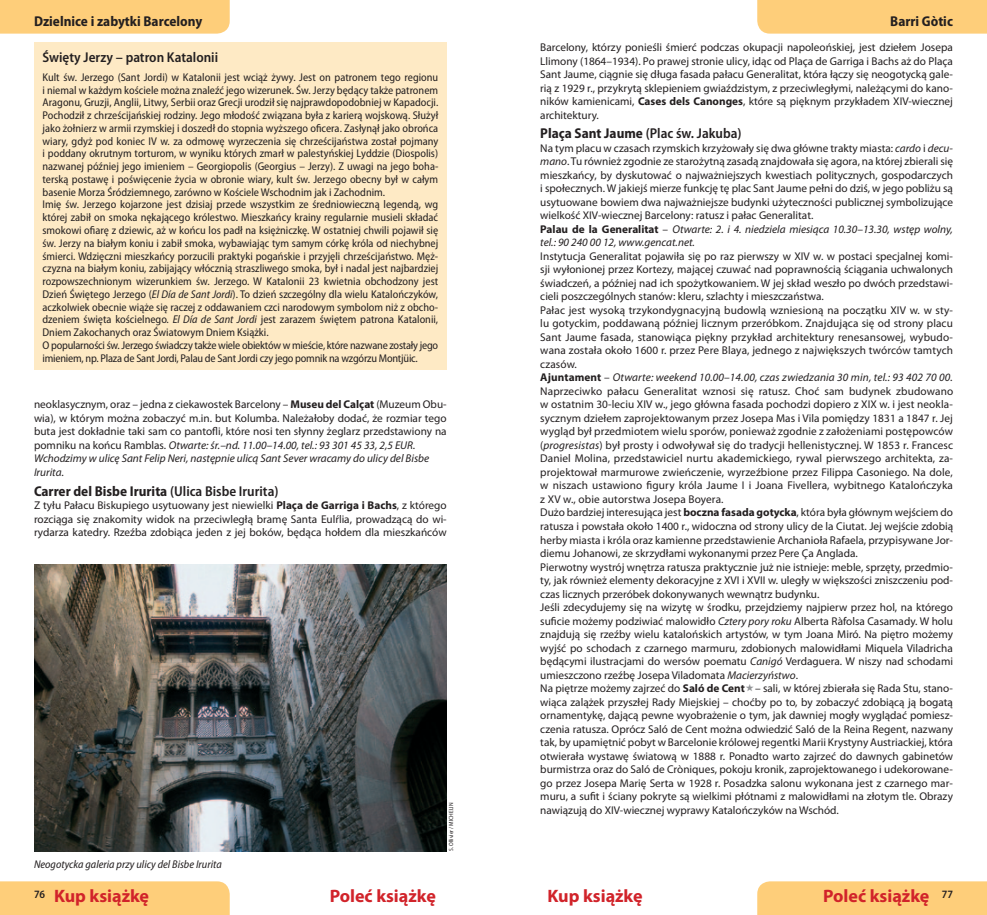
<style>
.page{position:relative;width:987px;height:915px;background:#fff}
.page>*{position:absolute;margin:0;border:0;box-sizing:border-box;transform-origin:0 0}
.t1{font:700 18px "Myriad Pro";color:#d1232a}
.t2{font:700 semi-condensed 14.25px "Myriad Pro";color:#231f20}
.t3{font:600 semi-condensed 14.25px "Myriad Pro";color:#231f20}
.t4{font:11.25px/13.5px "Myriad Pro";color:#231f20}
.t5{font:semi-condensed 11.25px/12.8px "Myriad Pro";color:#231f20}
.t6{font:italic semi-condensed 11.25px "Myriad Pro";color:#231f20}
.t7{font:600 semi-condensed 11.25px "Myriad Pro";color:#231f20}
.t8{font:semi-condensed 6px "Myriad Pro";color:#231f20}
.s1{font-style:italic}
.s2{font-weight:700}
.s3{font-weight:600}
</style>
<div class="page">
<div style="left:0;top:0;width:230px;height:34px;background:#fece7a"></div>
<div style="left:0;top:881px;width:230px;height:33px;background:#fece7a"></div>
<div style="left:34px;top:43px;width:412px;height:327px;background:#feeac5"></div>
<img style="left:34px;top:564px;width:412px;height:286px">
<div style="left:757px;top:0;width:229px;height:34px;background:#fece7a"></div>
<div style="left:757px;top:881px;width:229px;height:33px;background:#fece7a"></div>
<p class="t2" style="left:34px;top:13px;width:170px">Dzielnice i zabytki Barcelony</p>
<p class="t3" style="left:43px;top:49px;width:177px">Święty Jerzy – patron Katalonii</p>
<p class="t5" style="left:43px;top:71px;width:397px">Kult św. Jerzego (Sant Jordi) w Katalonii jest wciąż żywy. Jest on patronem tego regionu i niemal w każdym kościele można znaleźć jego wizerunek. Św. Jerzy będący także patronem Aragonu, Gruzji, Anglii, Litwy, Serbii oraz Grecji urodził się najprawdopodobniej w Kapadocji.<br>Pochodził z chrześcijańskiej rodziny. Jego młodość związana była z karierą wojskową. Służył jako żołnierz w armii rzymskiej i doszedł do stopnia wyższego oficera. Zasłynął jako obrońca wiary, gdyż pod koniec IV w. za odmowę wyrzeczenia się chrześcijaństwa został pojmany i poddany okrutnym torturom, w wyniku których zmarł w palestyńskiej Lyddzie (Diospolis) nazwanej później jego imieniem – Georgiopolis (Georgius – Jerzy). Z uwagi na jego boha&shy;terską postawę i poświęcenie życia w obronie wiary, kult św. Jerzego obecny był w całym basenie Morza Śródziemnego, zarówno w Kościele Wschodnim jak i Zachodnim.<br>Imię św. Jerzego kojarzone jest dzisiaj przede wszystkim ze średniowieczną legendą, wg której zabił on smoka nękającego królestwo. Mieszkańcy krainy regularnie musieli składać smokowi ofiarę z dziewic, aż w końcu los padł na księżniczkę. W ostatniej chwili pojawił się św. Jerzy na białym koniu i zabił smoka, wybawiając tym samym córkę króla od niechybnej śmierci. Wdzięczni mieszkańcy porzucili praktyki pogańskie i przyjęli chrześcijaństwo. Męż&shy;czyzna na białym koniu, zabijający włócznią straszliwego smoka, był i nadal jest najbardziej rozpowszechnionym wizerunkiem św. Jerzego. W Katalonii 23 kwietnia obchodzony jest Dzień Świętego Jerzego (<span class="s1">El Día de Sant Jordi</span>). To dzień szczególny dla wielu Katalończyków, aczkolwiek obecnie wiąże się raczej z oddawaniem czci narodowym symbolom niż z obcho&shy;dzeniem święta kościelnego. <span class="s1">El Día de Sant Jordi</span> jest zarazem świętem patrona Katalonii, Dniem Zakochanych oraz Światowym Dniem Książki.<br>O popularności św. Jerzego świadczy także wiele obiektów w mieście, które nazwane zostały jego imieniem, np. Plaza de Sant Jordi, Palau de Sant Jordi czy jego pomnik na wzgórzu Montjüic.</p>
<p class="t4" style="left:34px;top:397px;width:414px">neoklasycznym, oraz – jedna z ciekawostek Barcelony – <span class="s2">Museu del Calçat</span> (Muzeum Obu&shy;wia), w którym można zobaczyć m.in. but Kolumba. Należałoby dodać, że rozmiar tego buta jest dokładnie taki sam co pantofli, które nosi ten słynny żeglarz przedstawiony na pomniku na końcu Ramblas. <span class="s1">Otwarte: śr.–nd. 11.00–14.00, tel.: 93 301 45 33, 2,5 EUR.<br>Wchodzimy w ulicę Sant Felip Neri, następnie ulicą Sant Sever wracamy do ulicy del Bisbe Irurita.</span></p>
<p class="t2" style="left:34px;top:482px;width:246px">Carrer del Bisbe Irurita <span class="s3">(Ulica Bisbe Irurita)</span></p>
<p class="t4" style="left:34px;top:498px;width:414px;text-align:justify">Z tyłu Pałacu Biskupiego usytuowany jest niewielki <span class="s2">Plaça de Garriga i Bachs</span>, z którego rozciąga się znakomity widok na przeciwległą bramę Santa Eulŕlia, prowadzącą do wi&shy;rydarza katedry. Rzeźba zdobiąca jeden z jej boków, będąca hołdem dla mieszkańców</p>
<p class="t6" style="left:34px;top:857px;width:189px">Neogotycka galeria przy ulicy del Bisbe Irurita</p>
<p class="t8" style="left:448px;top:850px;width:50px;rotate:-90deg">S. Ollivier / MICHELIN</p>
<p class="t2" style="left:890px;top:13px;width:64px">Barri Gòtic</p>
<p class="t4" style="left:540px;top:40px;width:414px;text-align:justify">Barcelony, którzy ponieśli śmierć podczas okupacji napoleońskiej, jest dziełem Josepa Llimony (1864–1934). Po prawej stronie ulicy, idąc od Plaça de Garriga i Bachs aż do Plaça Sant Jaume, ciągnie się długa fasada pałacu Generalitat, która łączy się neogotycką gale&shy;rią z 1929 r., przykrytą sklepieniem gwiaździstym, z przeciwległymi, należącymi do kano&shy;ników kamienicami, <span class="s2">Cases dels Canonges</span>, które są pięknym przykładem XIV-wiecznej architektury.</p>
<p class="t3" style="left:540px;top:125px;width:203px"><span class="s2">Plaça Sant Jaume</span> (Plac św. Jakuba)</p>
<p class="t4" style="left:540px;top:141px;width:414px">Na tym placu w czasach rzymskich krzyżowały się dwa główne trakty miasta: <span class="s1">cardo</span> i <span class="s1">decu&shy;mano</span>. Tu również zgodnie ze starożytną zasadą znajdowała się agora, na której zbierali się mieszkańcy, by dyskutować o najważniejszych kwestiach politycznych, gospodarczych i społecznych. W jakiejś mierze funkcję tę plac Sant Jaume pełni do dziś, w jego pobliżu są usytuowane bowiem dwa najważniejsze budynki użyteczności publicznej symbolizujące wielkość XIV-wiecznej Barcelony: ratusz i pałac Generalitat.<br><span class="s2">Palau de la Generalitat</span> – <span class="s1">Otwarte: 2. i 4. niedziela miesiąca 10.30–13.30, wstęp wolny, tel.: 90 240 00 12, www.gencat.net.</span></p>
<p class="t4" style="left:540px;top:249px;width:414px">Instytucja Generalitat pojawiła się po raz pierwszy w XIV w. w postaci specjalnej komi&shy;sji wyłonionej przez Kortezy, mającej czuwać nad poprawnością ściągania uchwalonych świadczeń, a później nad ich spożytkowaniem. W jej skład weszło po dwóch przedstawi&shy;cieli poszczególnych stanów: kleru, szlachty i mieszczaństwa.<br>Pałac jest wysoką trzykondygnacyjną budowlą wzniesioną na początku XIV w. w sty&shy;lu gotyckim, poddawaną później licznym przeróbkom. Znajdująca się od strony placu Sant Jaume fasada, stanowiąca piękny przykład architektury renesansowej, wybudo&shy;wana została około 1600 r. przez Pere Blaya, jednego z największych twórców tamtych czasów.<br><span class="s2">Ajuntament</span> – <span class="s1">Otwarte: weekend 10.00–14.00, czas zwiedzania 30 min, tel.: 93 402 70 00.<br></span>Naprzeciwko pałacu Generalitat wznosi się ratusz. Choć sam budynek zbudowano w ostatnim 30-leciu XIV w., jego główna fasada pochodzi dopiero z XIX w. i jest neokla&shy;sycznym dziełem zaprojektowanym przez Josepa Mas i Vila pomiędzy 1831 a 1847 r. Jej wygląd był przedmiotem wielu sporów, ponieważ zgodnie z założeniami postępowców (<span class="s1">progresistas</span>) był prosty i odwoływał się do tradycji hellenistycznej. W 1853 r. Francesc Daniel Molina, przedstawiciel nurtu akademickiego, rywal pierwszego architekta, za&shy;projektował marmurowe zwieńczenie, wyrzeźbione przez Filippa Casoniego. Na dole, w niszach ustawiono figury króla Jaume I i Joana Fivellera, wybitnego Katalończyka z XV w., obie autorstwa Josepa Boyera.<br>Dużo bardziej interesująca jest <span class="s2">boczna fasada gotycka</span>, która była głównym wejściem do ratusza i powstała około 1400 r., widoczna od strony ulicy de la Ciutat. Jej wejście zdobią herby miasta i króla oraz kamienne przedstawienie Archanioła Rafaela, przypisywane Jor&shy;diemu Johanowi, ze skrzydłami wykonanymi przez Pere Ça Anglada.<br>Pierwotny wystrój wnętrza ratusza praktycznie już nie istnieje: meble, sprzęty, przedmio&shy;ty, jak również elementy dekoracyjne z XVI i XVII w. uległy w większości zniszczeniu pod&shy;czas licznych przeróbek dokonywanych wewnątrz budynku.<br>Jeśli zdecydujemy się na wizytę w środku, przejdziemy najpierw przez hol, na którego suficie możemy podziwiać malowidło <span class="s1">Cztery pory roku</span> Alberta Ràfolsa Casamady. W holu znajdują się rzeźby wielu katalońskich artystów, w tym Joana Miró. Na piętro możemy wyjść po schodach z czarnego marmuru, zdobionych malowidłami Miquela Viladricha będącymi ilustracjami do wersów poematu <span class="s1">Canigó</span> Verdaguera. W niszy nad schodami umieszczono rzeźbę Josepa Viladomata <span class="s1">Macierzyństwo</span>.<br>Na piętrze możemy zajrzeć do <span class="s2">Saló de Cent</span> – sali, w której zbierała się Rada Stu, stano&shy;wiąca zalążek przyszłej Rady Miejskiej – choćby po to, by zobaczyć zdobiącą ją bogatą ornamentykę, dającą pewne wyobrażenie o tym, jak dawniej mogły wyglądać pomiesz&shy;czenia ratusza. Oprócz Saló de Cent można odwiedzić Saló de la Reina Regent, nazwany tak, by upamiętnić pobyt w Barcelonie królowej regentki Marii Krystyny Austriackiej, która otwierała wystawę światową w 1888 r. Ponadto warto zajrzeć do dawnych gabinetów burmistrza oraz do Saló de Cròniques, pokoju kronik, zaprojektowanego i udekorowane&shy;go przez Josepa Marię Serta w 1928 r. Posadzka salonu wykonana jest z czarnego mar&shy;muru, a sufit i ściany pokryte są wielkimi płótnami z malowidłami na złotym tle. Obrazy nawiązują do XIV-wiecznej wyprawy Katalończyków na Wschód.</p>
<p class="t7" style="left:34px;top:887px;width:13px">76</p>
<h1 class="t1" style="left:54px;top:884px;width:97px">Kup książkę</h1>
<h1 class="t1" style="left:330px;top:884px;width:108px">Poleć książkę</h1>
<h1 class="t1" style="left:547px;top:884px;width:97px">Kup książkę</h1>
<h1 class="t1" style="left:823px;top:884px;width:108px">Poleć książkę</h1>
<p class="t7" style="left:941px;top:887px;width:13px">77</p>
</div>
